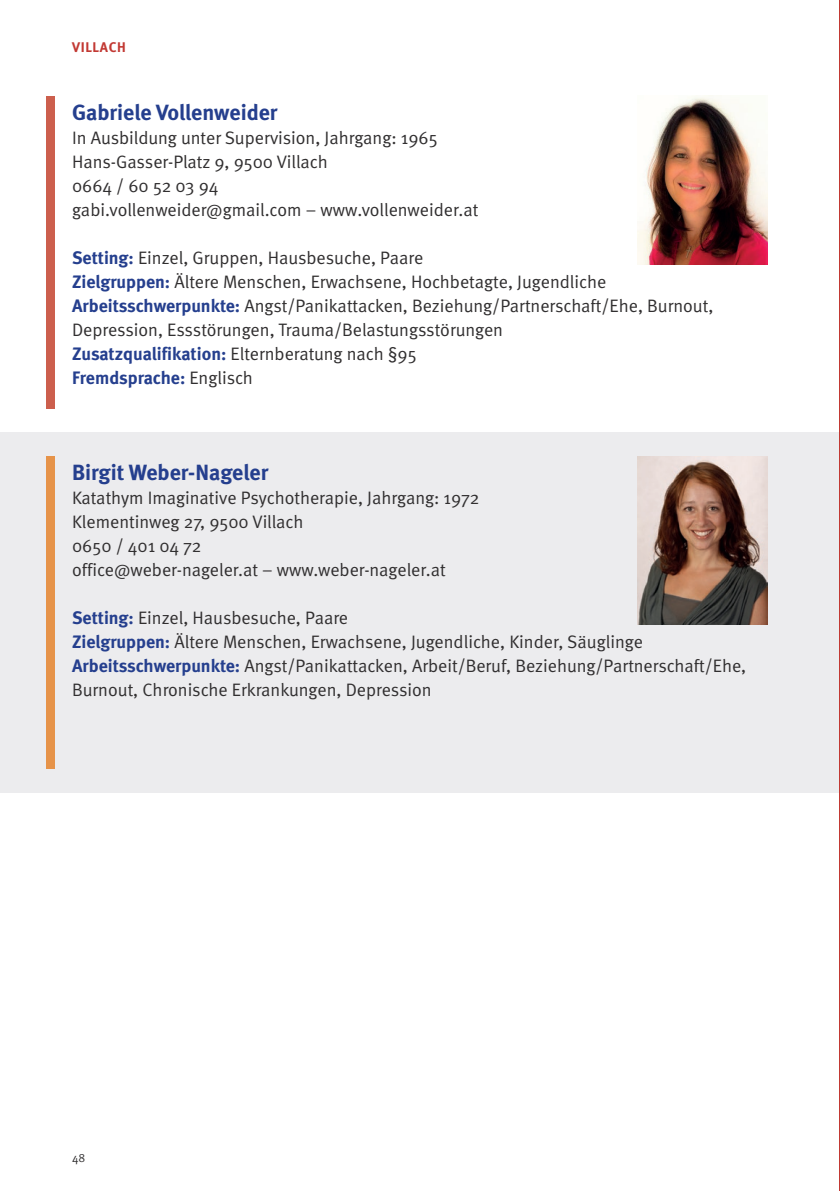
<style>
.page{position:relative;width:840px;height:1191px;background:#fff}
.page>*{position:absolute;margin:0;border:0;box-sizing:border-box;transform-origin:0 0}
.t1{font:700 22px "Meta";color:#253f8e}
.t2{font:18px/24px "Meta Normal";color:#312f30}
.t3{font:700 18px "Meta";color:#253f8e}
.t4{font:700 14px "Meta";letter-spacing:.05em;color:#c23933}
.t5{font:12px "Meta Normal";color:#312f30}
.s1{font-family:"Meta";font-weight:700;color:#253f8e}
.s2{font-family:"Meta Normal";font-weight:400;color:#312f30}
</style>
<div class="page">
<div style="left:0;top:432px;width:839px;height:360px;background:#ececee"></div>
<div style="left:46px;top:456px;width:8px;height:312px;background:#e69349"></div>
<div style="left:46px;top:96px;width:8px;height:312px;background:#cc5f4d"></div>
<hr style="left:839px;top:0;width:1px;height:1191px;background:#c23933">
<img style="left:637px;top:456px;width:130px;height:168px">
<img style="left:637px;top:96px;width:130px;height:168px">
<p class="t4" style="left:72px;top:39px;width:55px">VILLACH</p>
<p class="t1" style="left:72px;top:99px;width:207px">Gabriele Vollenweider</p>
<p class="t2" style="left:72px;top:126px;width:407px">In Ausbildung unter Supervision, Jahrgang: 1965<br>Hans-Gasser-Platz 9, 9500 Villach<br>0664 / 60 52 03 94<br>gabi.vollenweider@gmail.com – www.vollenweider.at</p>
<p class="t2" style="left:72px;top:246px;width:642px"><span class="s1">Setting:</span> Einzel, Gruppen, Hausbesuche, Paare<br><span class="s1">Zielgruppen:</span> Ältere Menschen, Erwachsene, Hochbetagte, Jugendliche <span class="s1">Arbeitsschwerpunkte:</span> Angst/Panikattacken, Beziehung/Partnerschaft/Ehe, Burnout, Depression, Essstörungen, Trauma/Belastungsstörungen<br><span class="s1">Zusatzqualifikation:</span> Elternberatung nach §95</p>
<p class="t3" style="left:72px;top:367px;width:182px">Fremdsprache: <span class="s2">Englisch</span></p>
<p class="t1" style="left:72px;top:459px;width:198px">Birgit Weber-Nageler</p>
<p class="t2" style="left:72px;top:486px;width:409px">Katathym Imaginative Psychotherapie, Jahrgang: 1972<br>Klementinweg 27, 9500 Villach<br>0650 / 401 04 72<br>office@weber-nageler.at – www.weber-nageler.at</p>
<p class="t2" style="left:72px;top:606px;width:675px"><span class="s1">Setting:</span> Einzel, Hausbesuche, Paare<br><span class="s1">Zielgruppen:</span> Ältere Menschen, Erwachsene, Jugendliche, Kinder, Säuglinge <span class="s1">Arbeitsschwerpunkte:</span> Angst/Panikattacken, Arbeit/Beruf, Beziehung/Partnerschaft/Ehe, Burnout, Chronische Erkrankungen, Depression</p>
<p class="t5" style="left:72px;top:1151px;width:15px">48</p>
</div>
